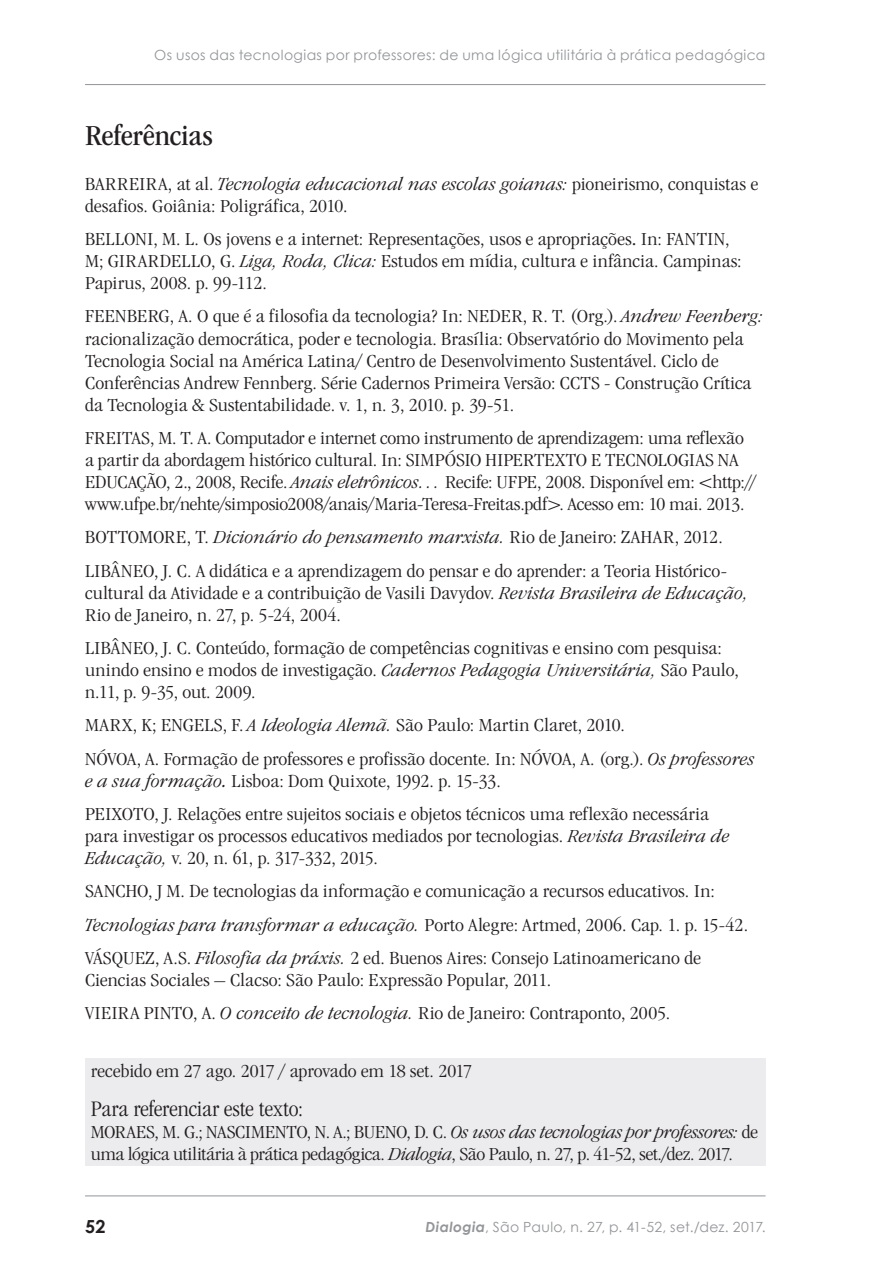
<style>
.page{position:relative;width:879px;height:1276px;background:#fff}
.page>*{position:absolute;margin:0;border:0;box-sizing:border-box;transform-origin:0 0}
.Di_Subtitulo{font:condensed 30px "ITC Garamond Std";letter-spacing:-.01em;color:#231f20;scale:1.1 1}
.Di_Tabela_-_titulo{font:300 condensed 23px "ITC Garamond Std";color:#231f20;scale:1.1 1}
.Di_Referencias{font:300 condensed 19px/22px "ITC Garamond Std";color:#231f20;scale:1.2 1}
.t1{font:700 18px "Century Gothic";color:#231f20}
.t2{font:14px "Century Gothic";letter-spacing:.025em;color:#939598}
.s1{font-style:italic}
.s2{font-weight:400}
.s3{font-weight:400;font-style:italic}
.s4{font-weight:700;font-style:italic}
</style>
<div class="page">
<hr style="left:85px;top:1195px;width:680px;height:1px;background:#939598">
<hr style="left:85px;top:84px;width:680px;height:1px;background:#939598">
<div style="left:85px;top:1057px;width:680px;height:108px;background:#ececee"></div>
<p class="t2" style="left:154px;top:47px;width:613px">Os usos das tecnologias por professores: de uma lógica utilitária à prática pedagógica</p>
<p class="Di_Subtitulo" style="left:85px;top:119px;width:118px">Referências</p>
<p class="Di_Referencias" style="left:85px;top:173px;width:562px">BARREIRA, at al. <span class="s1">Tecnologia educacional nas escolas goianas:</span> pioneirismo, conquistas e desafios. Goiânia: Poligráfica, 2010.</p>
<p class="Di_Referencias" style="left:85px;top:228px;width:548px">BELLONI, M. L. Os jovens e a internet: Representações, usos e apropriações<span class="s2">.</span> In: FANTIN,<br>M; GIRARDELLO, G. <span class="s1">Liga, Roda, Clica:</span> Estudos em mídia, cultura e infância. Campinas:<br>Papirus, 2008. p. 99-112.</p>
<p class="Di_Referencias" style="left:85px;top:306px;width:566px">FEENBERG, A. O que é a filosofia da tecnologia? In: NEDER, R. T. (Org.). <span class="s1">Andrew Feenberg: </span>racionalização democrática, poder e tecnologia. Brasília: Observatório do Movimento pela Tecnologia Social na América Latina/ Centro de Desenvolvimento Sustentável. Ciclo de Conferências Andrew Fennberg. Série Cadernos Primeira Versão: CCTS - Construção Crítica da Tecnologia &amp; Sustentabilidade. v. 1, n. 3, 2010. p. 39-51.</p>
<p class="Di_Referencias" style="left:85px;top:427px;width:561px">FREITAS, M. T. A. Computador e internet como instrumento de aprendizagem: uma reflexão a partir da abordagem histórico cultural. In: SIMPÓSIO HIPERTEXTO E TECNOLOGIAS NA EDUCAÇÃO, 2., 2008, Recife. <span class="s1">Anais eletrônicos…</span> Recife: UFPE, 2008. Disponível em: &lt;http:// www.ufpe.br/nehte/simposio2008/anais/Maria-Teresa-Freitas.pdf&gt;. Acesso em: 10 mai. 2013.</p>
<p class="Di_Referencias" style="left:85px;top:526px;width:533px">BOTTOMORE, T. <span class="s1">Dicionário do pensamento marxista.</span> Rio de Janeiro: ZAHAR, 2012.</p>
<p class="Di_Referencias" style="left:85px;top:560px;width:554px">LIBÂNEO, J. C. A didática e a aprendizagem do pensar e do aprender: a Teoria Histórico&shy;cultural da Atividade e a contribuição de Vasili Davydov. <span class="s1">Revista Brasileira de Educação,<br></span>Rio de Janeiro, n. 27, p. 5-24, 2004.</p>
<p class="Di_Referencias" style="left:85px;top:637px;width:546px">LIBÂNEO, J. C. Conteúdo, formação de competências cognitivas e ensino com pesquisa: unindo ensino e modos de investigação. <span class="s1">Cadernos Pedagogia Universitária,</span> São Paulo, n.11, p. 9-35, out. 2009.</p>
<p class="Di_Referencias" style="left:85px;top:714px;width:451px">MARX, K; ENGELS, F. <span class="s1">A Ideologia Alemã.</span> São Paulo: Martin Claret, 2010.</p>
<p class="Di_Referencias" style="left:85px;top:748px;width:559px">NÓVOA, A. Formação de professores e profissão docente. In: NÓVOA, A. (org.). <span class="s1">Os professores e a sua formação</span><span class="s3">.</span> Lisboa: Dom Quixote, 1992. p. 15-33.</p>
<p class="Di_Referencias" style="left:85px;top:803px;width:538px">PEIXOTO, J. Relações entre sujeitos sociais e objetos técnicos uma reflexão necessária para investigar os processos educativos mediados por tecnologias. <span class="s1">Revista Brasileira de<br>Educação,</span> v. 20, n. 61, p. 317-332, 2015.</p>
<p class="Di_Referencias" style="left:85px;top:880px;width:526px">SANCHO, J M. De tecnologias da informação e comunicação a recursos educativos. In:</p>
<p class="Di_Referencias" style="left:85px;top:914px;width:554px"><span class="s1">Tecnologias para transformar a educação.</span> Porto Alegre: Artmed, 2006. Cap. 1. p. 15-42.</p>
<p class="Di_Referencias" style="left:85px;top:947px;width:515px">VÁSQUEZ, A.S. <span class="s1">Filosofia da práxis.</span> 2 ed. Buenos Aires: Consejo Latinoamericano de<br>Ciencias Sociales – Clacso: São Paulo: Expressão Popular, 2011.</p>
<p class="Di_Referencias" style="left:85px;top:1002px;width:489px">VIEIRA PINTO, A. <span class="s1">O conceito de tecnologia.</span> Rio de Janeiro: Contraponto, 2005.</p>
<p class="Di_Referencias" style="left:91px;top:1060px;width:319px">recebido em 27 ago. 2017 / aprovado em 18 set. 2017</p>
<p class="Di_Tabela_-_titulo" style="left:91px;top:1095px;width:194px">Para referenciar este texto:</p>
<p class="Di_Referencias" style="left:91px;top:1120px;width:557px">MORAES, M. G.; NASCIMENTO, N. A.; BUENO, D. C. <span class="s1">Os usos das tecnologias por professores:</span> de uma lógica utilitária à prática pedagógica. <span class="s1">Dialogia</span>, São Paulo, n. 27, p. 41-52, set./dez. 2017.</p>
<p class="t1" style="left:85px;top:1215px;width:22px">52</p>
<p class="t2" style="left:426px;top:1218px;width:341px"><span class="s4">Dialogia</span>, São Paulo, n. 27, p. 41-52, set./dez. 2017.</p>
</div>
